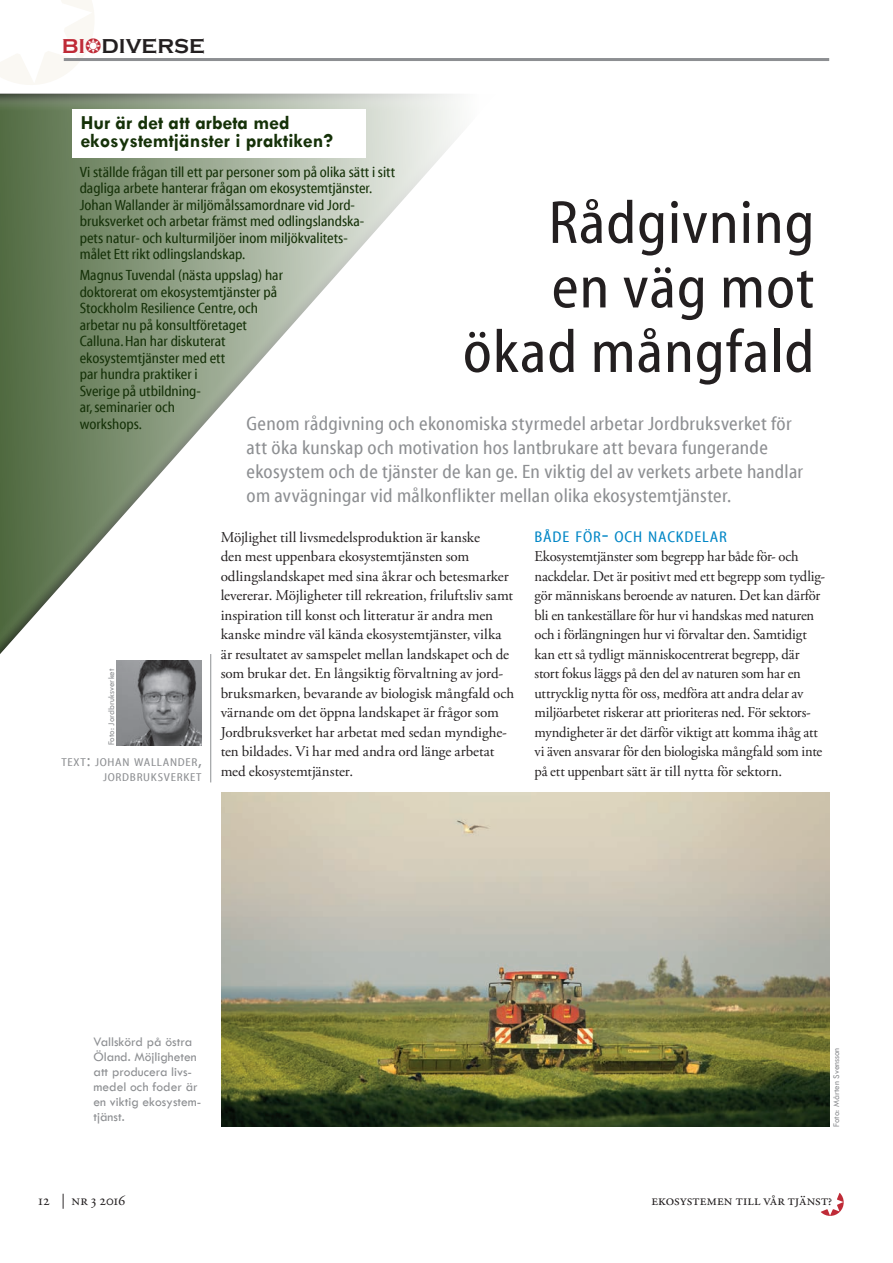
<style>
.page{position:relative;width:893px;height:1263px;background:#fff}
.page>*{position:absolute;margin:0;border:0;box-sizing:border-box;transform-origin:0 0}
.t1{font:61.5px/64.5px "Myriad Cn Web";letter-spacing:.02em;color:#231f20;text-align:right}
.t2{font:700 20.7px "Copperplate Gothic";color:#231f20}
.t3{font:700 20.1px/18.3px "Tw Cen";color:#153108}
.t4{font:19.5px/24px "Myriad Cn Web";letter-spacing:.015em;color:#8d8f92}
.t5{font:15.75px "Myriad Cn Web";letter-spacing:.055em;color:#0086c6}
.t6{font:15px/19.5px "Adobe Garamond Pro";letter-spacing:-.01em;color:#231f20}
.t7{font:15px/16.5px "Myriad Cn Web";color:#153108}
.t8{font:15px "Adobe Garamond Pro";letter-spacing:.015em;color:#231f20}
.t9{font:13.5px/15px "Tw Cen";color:#8d8f92}
.t10{font:11.55px/15px "Myriad Cn Web";letter-spacing:.06em;color:#8d8f92;text-align:right;scale:1.08 1}
.t11{font:9px "Tw Cen";color:#8d8f92}
.s1{color:#bf2b37}
.s2{font-size:16.5px}
.s3{font-size:22.5px}
</style>
<div class="page">
<hr style="left:64px;top:58px;width:765px;height:3px;background:#8d8f92">
<svg style="left:821px;top:1193px;width:23px;height:23px"></svg>
<div style="left:0;top:92px;width:497px;height:612px;background:#231f20;opacity:.75"></div>
<div style="left:72px;top:109px;width:294px;height:49px;background:#fff"></div>
<img style="left:221px;top:792px;width:608px;height:335px">
<hr style="left:210px;top:654px;width:1px;height:128px;background:#8d8f92">
<img style="left:117px;top:660px;width:85px;height:85px">
<svg style="left:0;top:0;width:103px;height:93px"></svg>
<h2 class="t2" style="left:62px;top:35px;width:145px"><span class="s1">BI</span> DIVERSE</h2>
<h3 class="t3" style="left:81px;top:113px;width:254px">Hur är det att arbeta med ekosystemtjänster i praktiken?</h3>
<p class="t7" style="left:80px;top:164px;width:317px">Vi ställde frågan till ett par personer som på olika sätt i sitt dagliga arbete hanterar frågan om ekosystemtjänster.<br>Johan Wallander är miljömålssamordnare vid Jord&shy;bruksverket och arbetar främst med odlingslandska-<br>pets natur- och kulturmiljöer inom miljökvalitets-<br>målet Ett rikt odlingslandskap.</p>
<p class="t7" style="left:80px;top:267px;width:205px">Magnus Tuvendal (nästa uppslag) har doktorerat om ekosystemtjänster på<br>Stockholm Resilience Centre, och arbetar nu på konsultföretaget<br>Calluna. Han har diskuterat ekosystemtjänster med ett<br>par hundra praktiker i<br>Sverige på utbildning-<br>ar, seminarier och<br>workshops.</p>
<h1 class="t1" style="left:463px;top:192px;width:353px">Rådgivning<br>en väg mot ökad mångfald</h1>
<p class="t4" style="left:247px;top:412px;width:558px">Genom rådgivning och ekonomiska styrmedel arbetar Jordbruksverket för att öka kunskap och motivation hos lantbrukare att bevara fungerande ekosystem och de tjänster de kan ge. En viktig del av verkets arbete handlar om avvägningar vid målkonflikter mellan olika ekosystemtjänster.</p>
<p class="t11" style="left:106px;top:745px;width:78px;rotate:-90deg">Foto: Jordbruksverket</p>
<p class="t10" style="left:61px;top:755px;width:131px">TEXT<span class="s2">:</span> JOHAN WALLANDER<span class="s2">,<br></span>JORDBRUKSVERKET</p>
<p class="t6" style="left:221px;top:528px;width:295px">Möjlighet till livsmedelsproduktion är kanske<br>den mest uppenbara ekosystemtjänsten som odlingslandskapet med sina åkrar och betesmarker levererar. Möjligheter till rekreation, friluftsliv samt inspiration till konst och litteratur är andra men kanske mindre väl kända ekosystemtjänster, vilka är resultatet av samspelet mellan landskapet och de som brukar det. En långsiktig förvaltning av jord&shy;bruksmarken, bevarande av biologisk mångfald och värnande om det öppna landskapet är frågor som Jordbruksverket har arbetat med sedan myndighe&shy;ten bildades. Vi har med andra ord länge arbetat med ekosystemtjänster.</p>
<p class="t5" style="left:534px;top:528px;width:194px">BÅDE FÖR<span class="s3">-</span> OCH NACKDELAR</p>
<p class="t6" style="left:534px;top:547px;width:292px">Ekosystemtjänster som begrepp har både för- och nackdelar. Det är positivt med ett begrepp som tydlig&shy;gör människans beroende av naturen. Det kan därför bli en tankeställare för hur vi handskas med naturen och i förlängningen hur vi förvaltar den. Samtidigt kan ett så tydligt människocentrerat begrepp, där stort fokus läggs på den del av naturen som har en uttrycklig nytta för oss, medföra att andra delar av miljöarbetet riskerar att prioriteras ned. För sektors&shy;myndigheter är det därför viktigt att komma ihåg att vi även ansvarar för den biologiska mångfald som inte på ett uppenbart sätt är till nytta för sektorn.</p>
<p class="t9" style="left:94px;top:1034px;width:109px">Vallskörd på östra<br>Öland. Möjligheten att producera livs&shy;medel och foder är en viktig ekosystem&shy;tjänst.</p>
<p class="t11" style="left:831px;top:1127px;width:81px;rotate:-90deg">Foto: Mårten Svensson</p>
<p class="t6" style="left:38px;top:1191px;width:89px">12 | nr 3 2016</p>
<p class="t8" style="left:651px;top:1191px;width:182px">ekosystemen till vår tjänst?</p>
</div>
